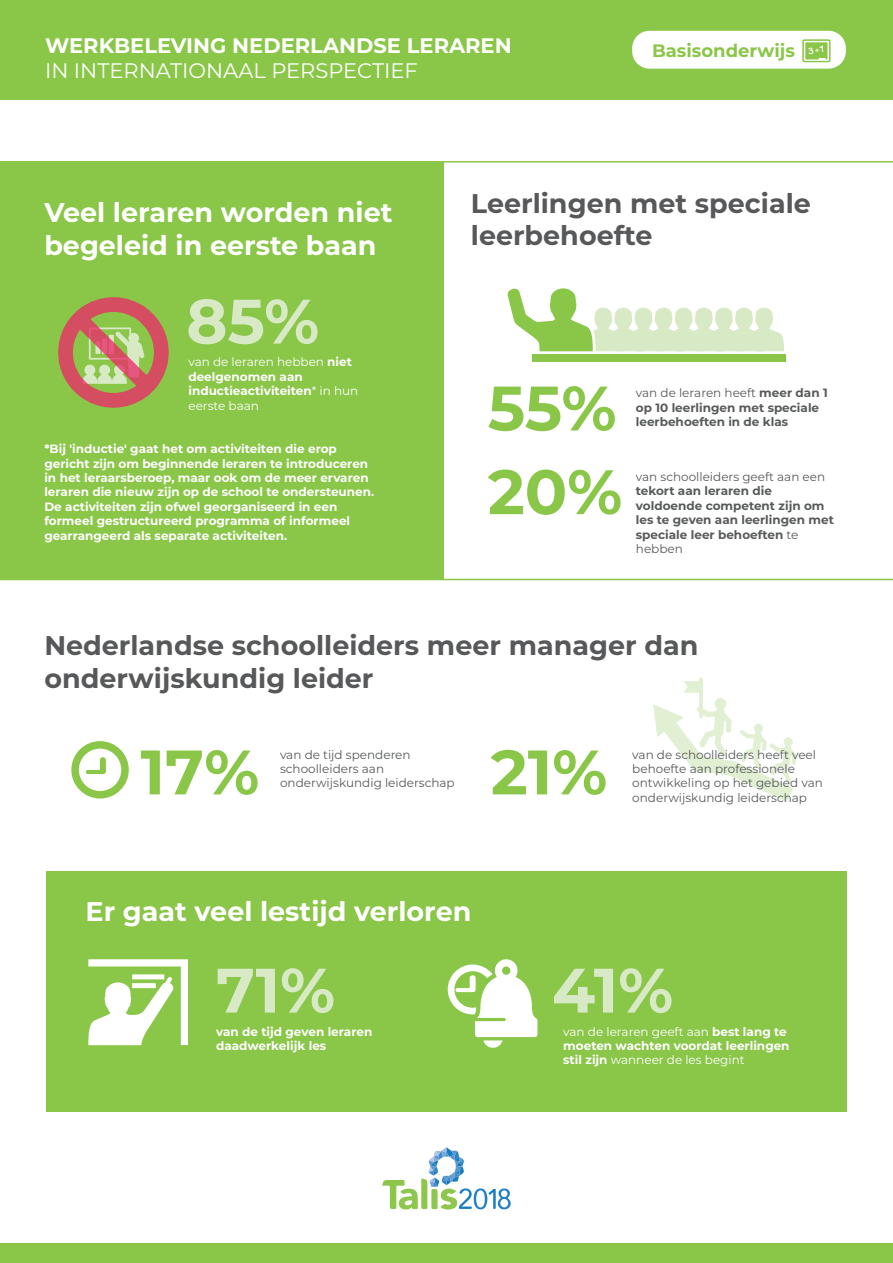
<style>
.page{position:relative;width:893px;height:1263px;background:#fff}
.page>*{position:absolute;margin:0;border:0;box-sizing:border-box;transform-origin:0 0}
.t1{font:700 62.7px "Montserrat";color:#8ac648}
.t2{font:700 62.7px "Montserrat";color:#d8eac5}
.t3{font:700 27px/32.4px "Montserrat";color:#57585a}
.t4{font:700 27px/32.4px "Montserrat";color:#fff}
.t5{font:700 21px "Montserrat";color:#fff}
.t6{font:21px "Montserrat";color:#fff}
.t7{font:700 18px "Montserrat";color:#8ac648}
.t8{font:700 12px/14.4px "Montserrat";color:#fff}
.t9{font:12px/14.4px "Montserrat";color:#575a5b}
.t10{font:700 12px/14.4px "Montserrat";color:#575a5b}
.s1{font-weight:400}
</style>
<div class="page">
<svg style="left:382px;top:1147px;width:129px;height:63px"></svg>
<div style="left:0;top:1244px;width:893px;height:19px;background:#8ac648"></div>
<div style="left:46px;top:871px;width:801px;height:241px;background:#8ac648"></div>
<svg style="left:88px;top:959px;width:100px;height:86px"></svg>
<svg style="left:448px;top:959px;width:89px;height:89px"></svg>
<svg style="left:653px;top:678px;width:144px;height:124px"></svg>
<svg style="left:71px;top:741px;width:58px;height:57px"></svg>
<svg style="left:507px;top:288px;width:277px;height:63px"></svg>
<div style="left:532px;top:354px;width:253px;height:7px;background:#8ac648"></div>
<hr style="left:0;top:161px;width:893px;height:2px;background:#8ac648">
<hr style="left:0;top:579px;width:893px;height:1px;background:#8ac648">
<div style="left:0;top:162px;width:444px;height:417px;background:#8ac648"></div>
<svg style="left:58px;top:297px;width:111px;height:111px"></svg>
<div style="left:0;top:0;width:893px;height:99px;background:#8ac648"></div>
<div style="left:631px;top:30px;width:216px;height:39px;background:#fff;border-radius:18px"></div>
<div style="left:631px;top:29px;width:216px;height:41px;border:2px solid #8ac648;border-radius:18px"></div>
<svg style="left:802px;top:39px;width:28px;height:23px"></svg>
<h3 class="t5" style="left:45px;top:30px;width:468px">WERKBELEVING NEDERLANDSE LERAREN</h3>
<h3 class="t6" style="left:45px;top:56px;width:374px">IN INTERNATIONAAL PERSPECTIEF</h3>
<h3 class="t7" style="left:652px;top:37px;width:144px">Basisonderwijs</h3>
<h2 class="t4" style="left:44px;top:195px;width:350px">Veel leraren worden niet begeleid in eerste baan</h2>
<h1 class="t2" style="left:186px;top:276px;width:135px">85%</h1>
<p class="t8" style="left:188px;top:354px;width:171px"><span class="s1">van de leraren hebben</span> niet deelgenomen aan inductieactiviteiten<span class="s1">* in hun eerste baan</span></p>
<p class="t8" style="left:44px;top:441px;width:331px">*Bij 'inductie' gaat het om activiteiten die erop gericht zijn om beginnende leraren te introduceren in het leraarsberoep, maar ook om de meer ervaren leraren die nieuw zijn op de school te ondersteunen.<br>De activiteiten zijn ofwel georganiseerd in een formeel gestructureerd programma of informeel gearrangeerd als separate activiteiten.</p>
<h2 class="t3" style="left:471px;top:186px;width:341px">Leerlingen met speciale leerbehoefte</h2>
<h1 class="t1" style="left:488px;top:363px;width:130px">55%</h1>
<p class="t10" style="left:636px;top:385px;width:193px"><span class="s1">van de leraren heeft</span> meer dan 1 op 10 leerlingen met speciale leerbehoeften in de klas</p>
<h1 class="t1" style="left:488px;top:447px;width:136px">20%</h1>
<p class="t9" style="left:636px;top:469px;width:191px">van schoolleiders geeft aan een</p>
<p class="t10" style="left:636px;top:483px;width:200px">tekort aan leraren die voldoende competent zijn om les te geven aan leerlingen met speciale leer behoeften <span class="s1">te hebben</span></p>
<h2 class="t3" style="left:44px;top:628px;width:655px">Nederlandse schoolleiders meer manager dan onderwijskundig leider</h2>
<p class="t9" style="left:280px;top:747px;width:176px">van de tijd spenderen schoolleiders aan onderwijskundig leiderschap</p>
<p class="t9" style="left:632px;top:747px;width:192px">van de schoolleiders heeft veel behoefte aan professionele ontwikkeling op het gebied van onderwijskundig leiderschap</p>
<h1 class="t1" style="left:140px;top:727px;width:120px">17%</h1>
<h1 class="t1" style="left:491px;top:727px;width:118px">21%</h1>
<h2 class="t4" style="left:86px;top:894px;width:387px">Er gaat veel lestijd verloren</h2>
<h1 class="t2" style="left:216px;top:945px;width:121px">71%</h1>
<p class="t8" style="left:216px;top:1038px;width:112px">daadwerkelijk les</p>
<p class="t8" style="left:216px;top:1023px;width:158px">van de tijd geven leraren</p>
<h1 class="t2" style="left:552px;top:945px;width:123px">41%</h1>
<p class="t8" style="left:563px;top:1023px;width:228px"><span class="s1">van de leraren geeft aan</span> best lang te moeten wachten voordat leerlingen stil zijn <span class="s1">wanneer de les begint</span></p>
</div>
